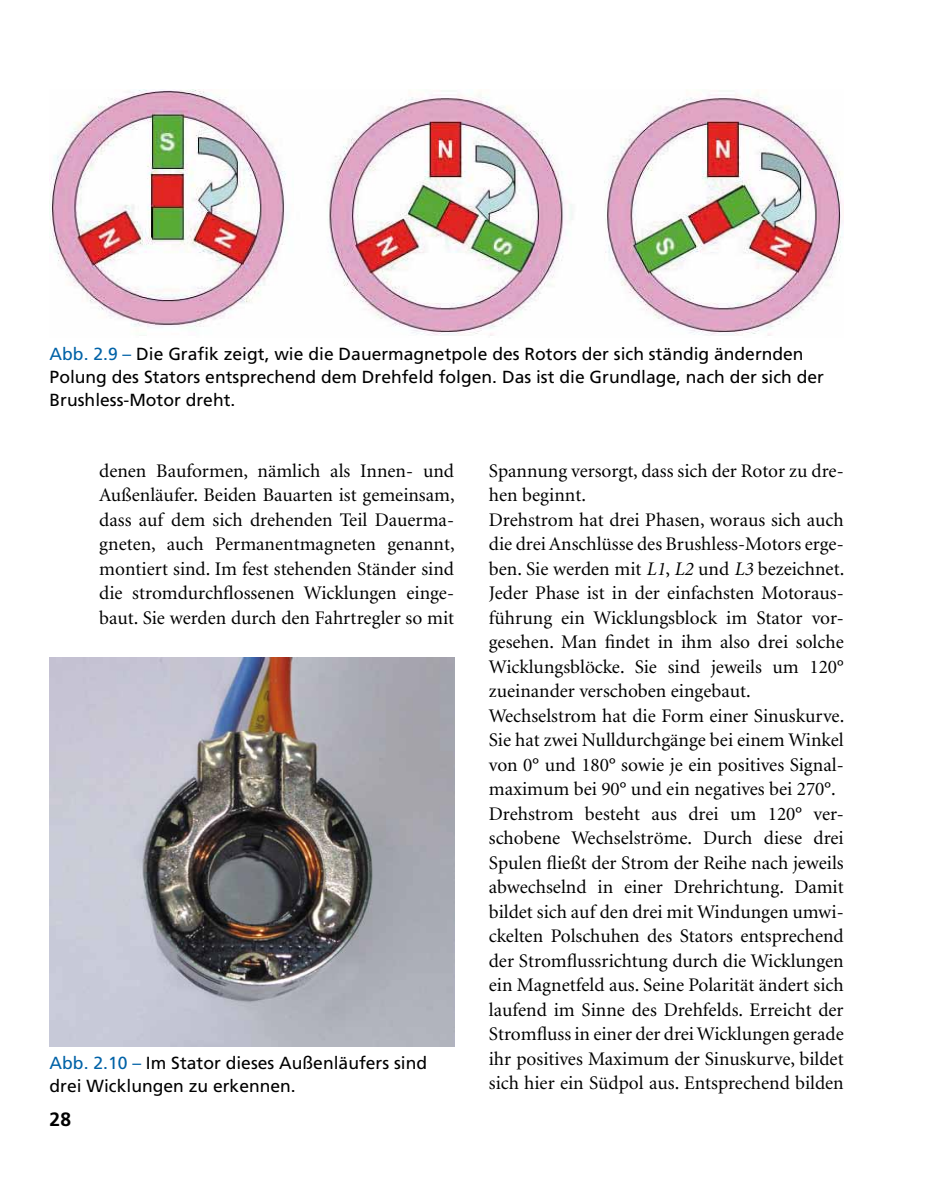
<style>
.page{position:relative;width:943px;height:1191px;background:#fff}
.page>*{position:absolute;margin:0;border:0;box-sizing:border-box;transform-origin:0 0}
.t1{font:19.25px/24.5px "Minion";color:#000;text-align:justify}
.t2{font:700 19.25px "Frutiger";color:#000}
.Bild_x_x{font:17.5px/22.8px "Frutiger";color:#000}
.s1{color:#0062a7}
.s2{font-style:italic}
</style>
<div class="page">
<img style="left:50px;top:90px;width:791px;height:246px">
<img style="left:50px;top:657px;width:404px;height:389px">
<p class="Bild_x_x" style="left:50px;top:342px;width:776px"><span class="s1">Abb. 2.9 –</span> Die Grafik zeigt, wie die Dauermagnetpole des Rotors der sich ständig ändernden<br>Polung des Stators entsprechend dem Drehfeld folgen. Das ist die Grundlage, nach der sich der<br>Brushless-Motor dreht.</p>
<p class="t1" style="left:99px;top:459px;width:357px">denen Bauformen, nämlich als Innen- und Außenläufer. Beiden Bauarten ist gemeinsam, dass auf dem sich drehenden Teil Dauerma&shy;gneten, auch Permanentmagneten genannt, montiert sind. Im fest stehenden Ständer sind die stromdurchflossenen Wicklungen einge&shy;baut. Sie werden durch den Fahrtregler so mit</p>
<p class="t1" style="left:489px;top:459px;width:356px">Spannung versorgt, dass sich der Rotor zu dre&shy;hen beginnt.</p>
<p class="t1" style="left:489px;top:508px;width:357px">Drehstrom hat drei Phasen, woraus sich auch die drei Anschlüsse des Brushless-Motors erge&shy;ben. Sie werden mit <span class="s2">L1</span>, <span class="s2">L2</span> und <span class="s2">L3</span> bezeichnet.<br>Jeder Phase ist in der einfachsten Motoraus&shy;führung ein Wicklungsblock im Stator vor&shy;gesehen. Man findet in ihm also drei solche Wicklungsblöcke. Sie sind jeweils um 120° zueinander verschoben eingebaut.</p>
<p class="t1" style="left:489px;top:704px;width:357px">Wechselstrom hat die Form einer Sinuskurve.<br>Sie hat zwei Nulldurchgänge bei einem Winkel von 0° und 180° sowie je ein positives Signal&shy;maximum bei 90° und ein negatives bei 270°.</p>
<p class="t1" style="left:489px;top:802px;width:356px">Drehstrom besteht aus drei um 120° ver&shy;schobene Wechselströme. Durch diese drei Spulen fließt der Strom der Reihe nach jeweils abwechselnd in einer Drehrichtung. Damit bildet sich auf den drei mit Windungen umwi&shy;ckelten Polschuhen des Stators entsprechend der Stromflussrichtung durch die Wicklungen ein Magnetfeld aus. Seine Polarität ändert sich laufend im Sinne des Drehfelds. Erreicht der Stromfluss in einer der drei Wicklungen gerade ihr positives Maximum der Sinuskurve, bildet sich hier ein Südpol aus. Entsprechend bilden</p>
<p class="Bild_x_x" style="left:50px;top:1051px;width:379px"><span class="s1">Abb. 2.10 –</span> Im Stator dieses Außenläufers sind drei Wicklungen zu erkennen.</p>
<p class="t2" style="left:50px;top:1108px;width:23px">28</p>
</div>
